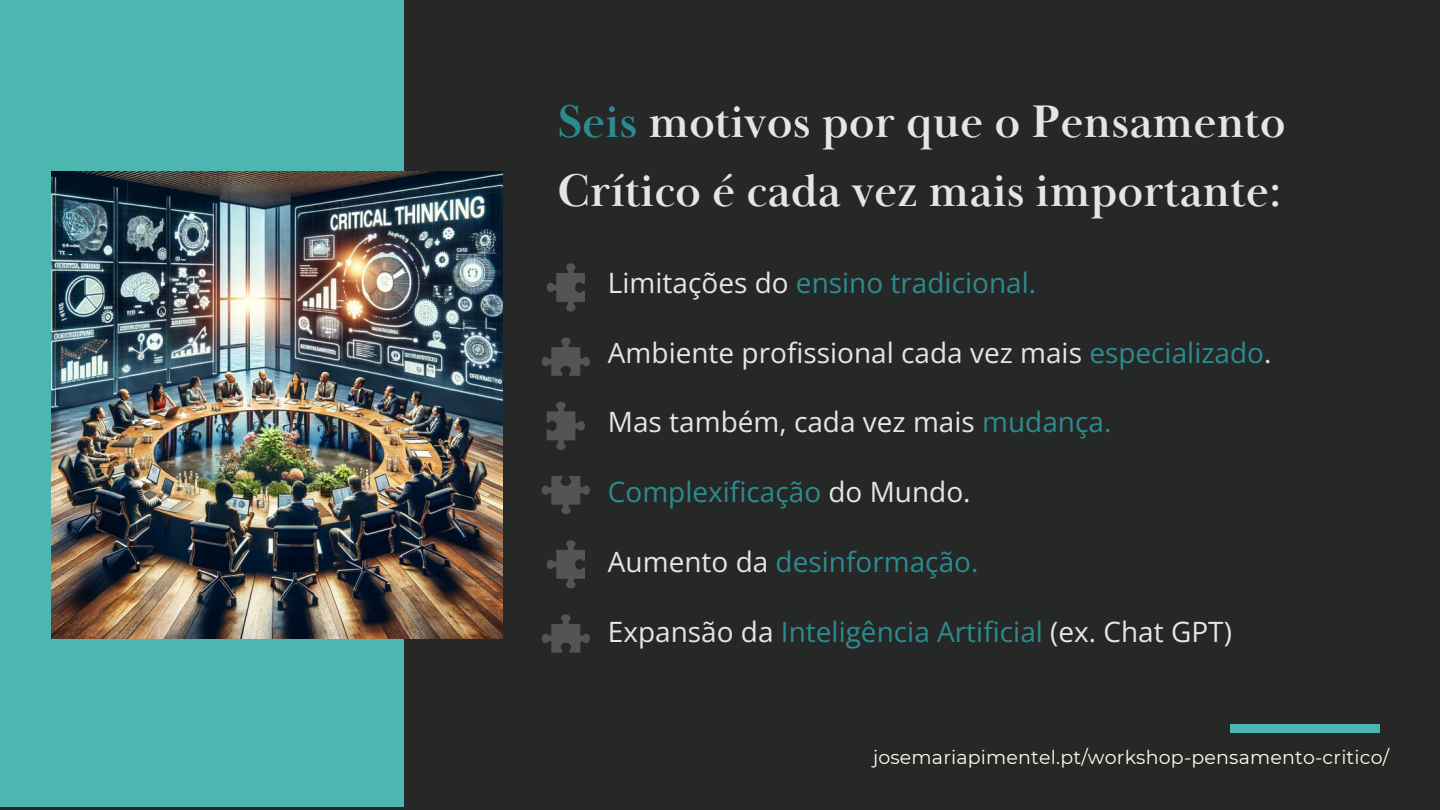
<style>
.page{position:relative;width:1440px;height:810px;background:#252827}
.page>*{position:absolute;margin:0;border:0;box-sizing:border-box;transform-origin:0 0}
.t1{font:700 47px/69px "Baskerville Display PT";color:#e5e5e5}
.t2{font:28px "Open Sans";color:#e5e5e5}
.t3{font:28px "Open Sans";color:#2d8b8f}
.t4{font:19px "Montserrat";letter-spacing:.01em;color:#fffee6}
.s1{color:#2d8b8f}
.s2{color:#e5e5e5}
</style>
<div class="page">
<svg style="left:542px;top:338px;width:48px;height:38px"></svg>
<svg style="left:547px;top:263px;width:38px;height:48px"></svg>
<svg style="left:542px;top:476px;width:48px;height:38px"></svg>
<svg style="left:547px;top:540px;width:38px;height:48px"></svg>
<svg style="left:542px;top:614px;width:48px;height:39px"></svg>
<svg style="left:547px;top:402px;width:38px;height:48px"></svg>
<div style="left:1230px;top:724px;width:150px;height:9px;background:#4eb6b0"></div>
<div style="left:0;top:0;width:403px;height:807px;background:#4eb6b0"></div>
<img style="left:51px;top:171px;width:451px;height:467px">
<h1 class="t1" style="left:558px;top:89px;width:730px"><span class="s1">Seis</span> motivos por que o Pensamento<br>Crítico é cada vez mais importante:</h1>
<p class="t3" style="left:608px;top:263px;width:430px"><span class="s2">Limitações do</span> ensino tradicional.</p>
<p class="t2" style="left:608px;top:333px;width:665px">Ambiente profissional cada vez mais <span class="s1">especializado</span>.</p>
<p class="t2" style="left:608px;top:402px;width:505px">Mas também, cada vez mais <span class="s1">mudança.</span></p>
<p class="t3" style="left:608px;top:472px;width:364px">Complexificação <span class="s2">do Mundo.</span></p>
<p class="t3" style="left:608px;top:542px;width:372px"><span class="s2">Aumento da</span> desinformação.</p>
<p class="t2" style="left:608px;top:612px;width:626px">Expansão da <span class="s1">Inteligência Artificial</span> (ex. Chat GPT)</p>
<p class="t4" style="left:873px;top:746px;width:518px">josemariapimentel.pt/workshop-pensamento-critico/</p>
</div>
